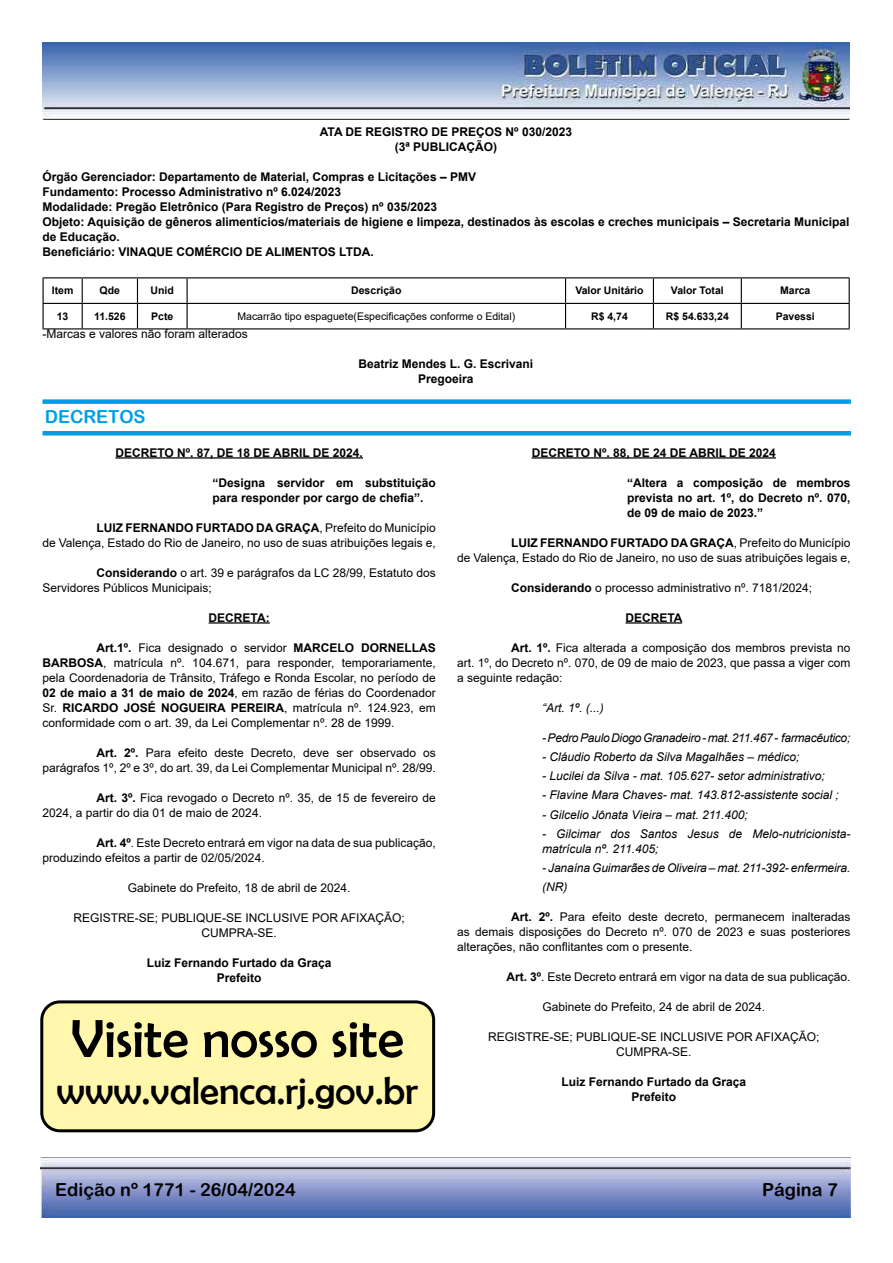
<style>
.page{position:relative;width:893px;height:1263px;background:#fff}
.page>*{position:absolute;margin:0;border:0;box-sizing:border-box;transform-origin:0 0}
.t1{font:54px "Berlin Sans FB";color:#000}
.t2{font:39px "Berlin Sans FB";color:#000}
.t3{font:18px "Arial Rounded MT Bold";color:#000}
.t4{font:18px "Arial Rounded MT Bold";color:#009fe3}
.t5{font:12px/15px "Arial";color:#000;text-align:right}
.t6{font:700 12px/15px "Arial";color:#000;text-align:center}
.t7{font:italic 12px/15px "Arial";color:#000}
.t8{font:italic 12px "Arial";letter-spacing:-.02em;color:#000}
.t9{font:700 10.5px "Arial";color:#000}
.t10{font:10.5px "Arial";color:#000}
.s1{font-weight:700}
</style>
<div class="page">
<img style="left:43px;top:43px;width:806px;height:76px">
<img style="left:40px;top:1158px;width:811px;height:60px">
<hr style="left:43px;top:277px;width:39px;height:1px;background:#000">
<hr style="left:82px;top:277px;width:55px;height:1px;background:#000">
<hr style="left:137px;top:277px;width:50px;height:1px;background:#000">
<hr style="left:187px;top:277px;width:379px;height:1px;background:#000">
<hr style="left:566px;top:277px;width:87px;height:1px;background:#000">
<hr style="left:653px;top:277px;width:88px;height:1px;background:#000">
<hr style="left:741px;top:277px;width:109px;height:1px;background:#000">
<hr style="left:43px;top:303px;width:39px;height:1px;background:#000">
<hr style="left:82px;top:303px;width:55px;height:1px;background:#000">
<hr style="left:137px;top:303px;width:50px;height:1px;background:#000">
<hr style="left:187px;top:303px;width:379px;height:1px;background:#000">
<hr style="left:566px;top:303px;width:87px;height:1px;background:#000">
<hr style="left:653px;top:303px;width:88px;height:1px;background:#000">
<hr style="left:741px;top:303px;width:109px;height:1px;background:#000">
<hr style="left:43px;top:328px;width:39px;height:1px;background:#000">
<hr style="left:82px;top:328px;width:55px;height:1px;background:#000">
<hr style="left:137px;top:328px;width:50px;height:1px;background:#000">
<hr style="left:187px;top:328px;width:379px;height:1px;background:#000">
<hr style="left:566px;top:328px;width:87px;height:1px;background:#000">
<hr style="left:653px;top:328px;width:88px;height:1px;background:#000">
<hr style="left:741px;top:328px;width:109px;height:1px;background:#000">
<svg style="left:43px;top:278px;width:1px;height:50px"></svg>
<svg style="left:82px;top:278px;width:1px;height:50px"></svg>
<svg style="left:137px;top:278px;width:1px;height:50px"></svg>
<svg style="left:187px;top:278px;width:1px;height:50px"></svg>
<svg style="left:565px;top:278px;width:1px;height:50px"></svg>
<svg style="left:653px;top:278px;width:1px;height:50px"></svg>
<svg style="left:741px;top:278px;width:1px;height:50px"></svg>
<svg style="left:849px;top:278px;width:1px;height:50px"></svg>
<hr style="left:43px;top:431px;width:808px;height:4px;background:#009fe3">
<div style="left:43px;top:399px;width:808px;height:5px;background:#009fe3"></div>
<hr style="left:115px;top:457px;width:248px;height:2px;background:#000">
<hr style="left:209px;top:622px;width:61px;height:2px;background:#000">
<hr style="left:532px;top:457px;width:244px;height:2px;background:#000">
<hr style="left:625px;top:622px;width:57px;height:2px;background:#000">
<div style="left:42px;top:1002px;width:392px;height:129px;background:#fff7ac;border-radius:18px"></div>
<div style="left:40px;top:1000px;width:395px;height:132px;border:3px solid #000;border-radius:18px"></div>
<p class="t6" style="left:320px;top:125px;width:254px">ATA DE REGISTRO DE PREÇOS Nº 030/2023 (3ª PUBLICAÇÃO)</p>
<p class="t6" style="left:43px;top:170px;width:808px;text-align:left">Órgão Gerenciador: Departamento de Material, Compras e Licitações – PMV<br>Fundamento: Processo Administrativo nº 6.024/2023<br>Modalidade: Pregão Eletrônico (Para Registro de Preços) nº 035/2023<br>Objeto: Aquisição de gêneros alimentícios/materiais de higiene e limpeza, destinados às escolas e creches municipais – Secretaria Municipal de Educação.<br>Beneficiário: VINAQUE COMÉRCIO DE ALIMENTOS LTDA.</p>
<p class="t9" style="left:52px;top:283px;width:23px">Item</p>
<p class="t9" style="left:100px;top:283px;width:22px">Qde</p>
<p class="t9" style="left:151px;top:283px;width:25px">Unid</p>
<p class="t9" style="left:351px;top:283px;width:52px">Descrição</p>
<p class="t9" style="left:575px;top:283px;width:70px">Valor Unitário</p>
<p class="t9" style="left:671px;top:283px;width:54px">Valor Total</p>
<p class="t9" style="left:780px;top:283px;width:32px">Marca</p>
<p class="t9" style="left:57px;top:309px;width:13px">13</p>
<p class="t9" style="left:94px;top:309px;width:33px">11.526</p>
<p class="t9" style="left:151px;top:309px;width:24px">Pcte</p>
<p class="t10" style="left:237px;top:309px;width:279px">Macarrão tipo espaguete(Especificações conforme o Edital)</p>
<p class="t9" style="left:591px;top:309px;width:38px">R$ 4,74</p>
<p class="t9" style="left:666px;top:309px;width:65px">R$ 54.633,24</p>
<p class="t9" style="left:776px;top:309px;width:41px">Pavessi</p>
<p class="t5" style="left:43px;top:327px;width:207px">-Marcas e valores não foram alterados</p>
<p class="t6" style="left:359px;top:357px;width:176px">Beatriz Mendes L. G. Escrivani<br>Pregoeira</p>
<h3 class="t4" style="left:45px;top:406px;width:102px">DECRETOS</h3>
<p class="t6" style="left:115px;top:445px;width:249px">DECRETO Nº. 87, DE 18 DE ABRIL DE 2024.</p>
<p class="t6" style="left:213px;top:475px;width:225px;text-align:left">“Designa servidor em substituição para responder por cargo de chefia”.</p>
<p class="t5" style="left:43px;top:520px;width:395px"><span class="s1">LUIZ FERNANDO FURTADO DA GRAÇA</span>, Prefeito do Município<br>de Valença, Estado do Rio de Janeiro, no uso de suas atribuições legais e,</p>
<p class="t5" style="left:43px;top:565px;width:395px;text-align:left;text-indent:54px"><span class="s1">Considerando</span> o art. 39 e parágrafos da LC 28/99, Estatuto dos<br>Servidores Públicos Municipais;</p>
<p class="t6" style="left:209px;top:610px;width:63px">DECRETA:</p>
<p class="t5" style="left:43px;top:640px;width:395px;text-align:justify;text-indent:54px"><span class="s1">Art.1º.</span> Fica designado o servidor <span class="s1">MARCELO DORNELLAS BARBOSA</span>, matrícula nº. 104.671, para responder, temporariamente, pela Coordenadoria de Trânsito, Tráfego e Ronda Escolar, no período de <span class="s1">02 de maio a 31 de maio de 2024</span>, em razão de férias do Coordenador Sr. <span class="s1">RICARDO JOSÉ NOGUEIRA PEREIRA</span>, matrícula nº. 124.923, em conformidade com o art. 39, da Lei Complementar nº. 28 de 1999.</p>
<p class="t5" style="left:43px;top:745px;width:395px"><span class="s1">Art. 2º.</span> Para efeito deste Decreto, deve ser observado os parágrafos 1º, 2º e 3º, do art. 39, da Lei Complementar Municipal nº. 28/99.</p>
<p class="t5" style="left:43px;top:790px;width:395px;text-align:left;text-indent:54px"><span class="s1">Art. 3º.</span> Fica revogado o Decreto nº. 35, de 15 de fevereiro de<br>2024, a partir do dia 01 de maio de 2024.</p>
<p class="t5" style="left:43px;top:835px;width:395px;text-align:left;text-indent:54px"><span class="s1">Art. 4º</span>. Este Decreto entrará em vigor na data de sua publicação, produzindo efeitos a partir de 02/05/2024.</p>
<p class="t5" style="left:128px;top:880px;width:224px">Gabinete do Prefeito, 18 de abril de 2024.</p>
<p class="t5" style="left:73px;top:910px;width:333px;text-align:center">REGISTRE-SE; PUBLIQUE-SE INCLUSIVE POR AFIXAÇÃO;<br>CUMPRA-SE.</p>
<p class="t6" style="left:147px;top:955px;width:186px">Luiz Fernando Furtado da Graça<br>Prefeito</p>
<p class="t6" style="left:532px;top:445px;width:246px">DECRETO Nº. 88, DE 24 DE ABRIL DE 2024</p>
<p class="t6" style="left:627px;top:475px;width:225px;text-align:justify">“Altera a composição de membros prevista no art. 1º, do Decreto nº. 070, de 09 de maio de 2023.”</p>
<p class="t5" style="left:457px;top:535px;width:395px"><span class="s1">LUIZ FERNANDO FURTADO DA GRAÇA</span>, Prefeito do Município<br>de Valença, Estado do Rio de Janeiro, no uso de suas atribuições legais e,</p>
<p class="t5" style="left:511px;top:580px;width:303px"><span class="s1">Considerando</span> o processo administrativo nº. 7181/2024;</p>
<p class="t6" style="left:625px;top:610px;width:59px">DECRETA</p>
<p class="t5" style="left:457px;top:640px;width:395px;text-align:justify;text-indent:54px"><span class="s1">Art. 1º.</span> Fica alterada a composição dos membros prevista no art. 1º, do Decreto nº. 070, de 09 de maio de 2023, que passa a viger com a seguinte redação:</p>
<p class="t7" style="left:542px;top:700px;width:63px">“Art. 1º. (...)</p>
<p class="t8" style="left:542px;top:730px;width:310px">- Pedro Paulo Diogo Granadeiro - mat. 211.467 - farmacêutico;</p>
<p class="t7" style="left:542px;top:749px;width:259px">- Cláudio Roberto da Silva Magalhães – médico;</p>
<p class="t7" style="left:542px;top:769px;width:284px">- Lucilei da Silva - mat. 105.627- setor administrativo;</p>
<p class="t7" style="left:542px;top:788px;width:298px">- Flavine Mara Chaves- mat. 143.812-assistente social ;</p>
<p class="t7" style="left:542px;top:807px;width:207px">- Gilcelio Jônata Vieira – mat. 211.400;</p>
<p class="t7" style="left:542px;top:826px;width:310px">- Gilcimar dos Santos Jesus de Melo-nutricionista&shy;matrícula nº. 211.405;</p>
<p class="t7" style="left:542px;top:858px;width:310px;line-height:19.2px">- Janaína Guimarães de Oliveira – mat. 211-392- enfermeira. (NR)</p>
<p class="t5" style="left:457px;top:910px;width:395px;text-align:justify;text-indent:54px"><span class="s1">Art. 2º.</span> Para efeito deste decreto, permanecem inalteradas as demais disposições do Decreto nº. 070 de 2023 e suas posteriores alterações, não conflitantes com o presente.</p>
<p class="t5" style="left:506px;top:970px;width:346px"><span class="s1">Art. 3º</span>. Este Decreto entrará em vigor na data de sua publicação.</p>
<p class="t5" style="left:542px;top:1000px;width:224px">Gabinete do Prefeito, 24 de abril de 2024.</p>
<p class="t5" style="left:488px;top:1030px;width:333px;text-align:center">REGISTRE-SE; PUBLIQUE-SE INCLUSIVE POR AFIXAÇÃO;<br>CUMPRA-SE.</p>
<p class="t6" style="left:561px;top:1075px;width:186px">Luiz Fernando Furtado da Graça<br>Prefeito</p>
<h1 class="t1" style="left:71px;top:1009px;width:335px">Visite nosso site</h1>
<h2 class="t2" style="left:57px;top:1069px;width:363px">www.valenca.rj.gov.br</h2>
<h3 class="t3" style="left:55px;top:1179px;width:242px">Edição nº 1771 - 26/04/2024</h3>
<h3 class="t3" style="left:762px;top:1179px;width:77px">Página 7</h3>
</div>
